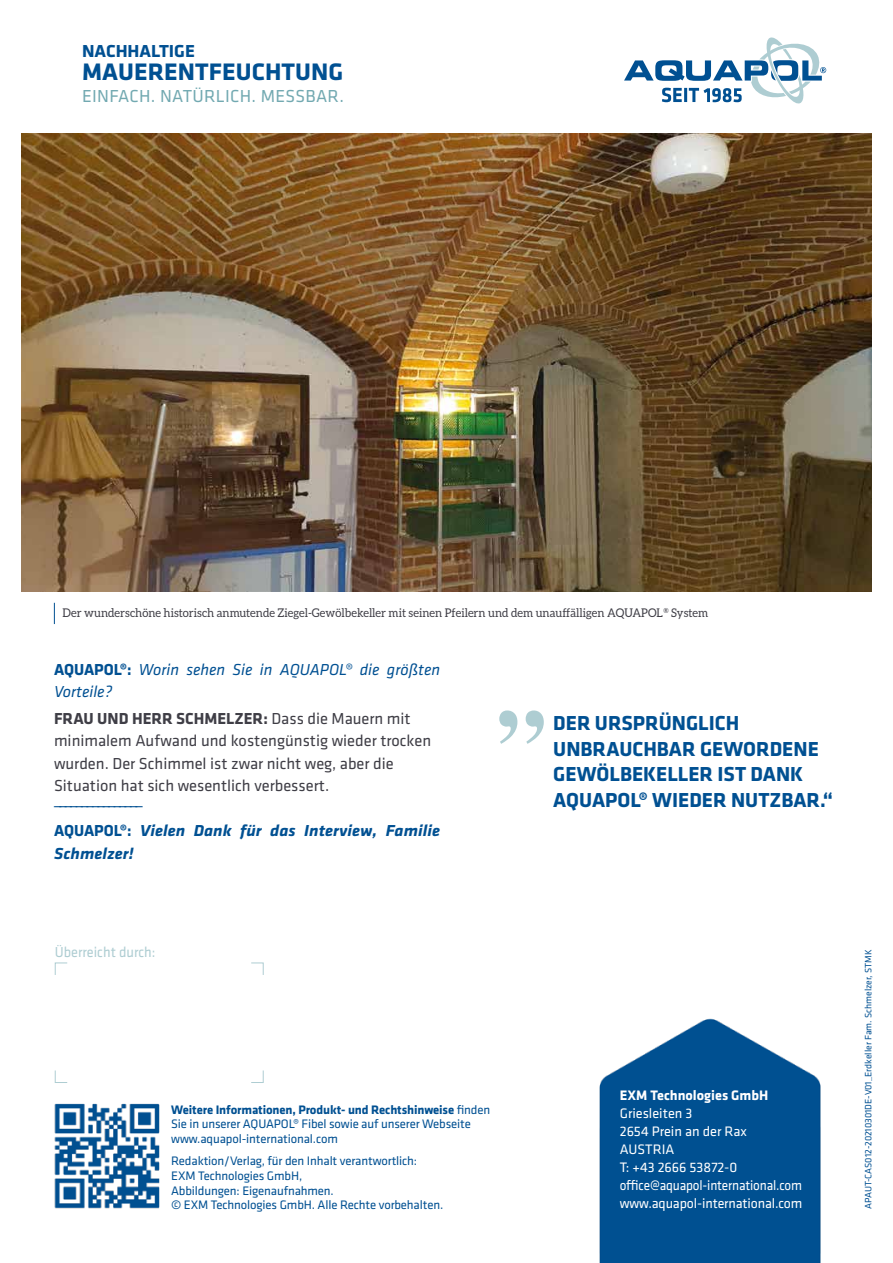
<style>
.page{position:relative;width:893px;height:1263px;background:#fff}
.page>*{position:absolute;margin:0;border:0;box-sizing:border-box;transform-origin:0 0}
.t1{font:700 24.75px "Klavika";letter-spacing:.005em;color:#005092}
.t2{font:700 21px/25.5px "Klavika";color:#005092}
.t3{font:18px "Klavika";letter-spacing:.015em;color:#72a9b1}
.t4{font:700 18px "Klavika";color:#005092}
.t5{font:16.5px/22.5px "Klavika";color:#3f3e46}
.t6{font:italic 700 16.5px/30px "Klavika";color:#005092;scale:1.05 1}
.t7{font:italic 16.5px/22.5px "Klavika";color:#005092}
.t8{font:15px "Klavika";color:#aecdd2;scale:.95 1}
.t9{font:14.25px/18px "Klavika";letter-spacing:-.01em;color:#fff}
.t10{font:700 14.25px "Klavika";color:#fff}
.t11{font:12.75px/14.7px "Klavika";letter-spacing:-.01em;color:#005092}
.t12{font:12px "Aleo";color:#3f3e46;scale:.95 1}
.t13{font:9.6px "Klavika";color:#005092}
.s1{font-weight:700;font-style:normal}
.s2{font-weight:700}
.s3{font-weight:500;font-style:normal}
.s4{font-style:normal}
</style>
<div class="page">
<img style="left:599px;top:1018px;width:222px;height:245px">
<img style="left:54px;top:1103px;width:106px;height:106px">
<svg style="left:55px;top:962px;width:13px;height:13px"></svg>
<svg style="left:55px;top:1070px;width:13px;height:13px"></svg>
<svg style="left:251px;top:1070px;width:13px;height:13px"></svg>
<svg style="left:251px;top:962px;width:13px;height:13px"></svg>
<svg style="left:624px;top:37px;width:202px;height:66px"></svg>
<svg style="left:499px;top:710px;width:45px;height:34px"></svg>
<img style="left:21px;top:134px;width:851px;height:457px">
<svg style="left:54px;top:603px;width:1px;height:21px"></svg>
<h3 class="t4" style="left:82px;top:38px;width:114px">NACHHALTIGE</h3>
<h1 class="t1" style="left:82px;top:54px;width:263px">MAUERENTFEUCHTUNG</h1>
<h3 class="t3" style="left:82px;top:85px;width:263px">EINFACH. NATÜRLICH. MESSBAR.</h3>
<p class="t12" style="left:63px;top:606px;width:681px">Der wunderschöne historisch anmutende Ziegel-Gewölbekeller mit seinen Pfeilern und dem unauffälligen AQUAPOL<sup>®</sup> System</p>
<p class="t7" style="left:54px;top:658px;width:388px"><span class="s1">AQUAPOL®:</span> Worin sehen Sie in AQUAPOL® die größten<br>Vorteile?</p>
<p class="t5" style="left:54px;top:707px;width:379px"><span class="s2">FRAU UND HERR SCHMELZER:</span> Dass die Mauern mit minimalem Aufwand und kostengünstig wieder trocken wurden. Der Schimmel ist zwar nicht weg, aber die Situation hat sich wesentlich verbessert.</p>
<p class="t6" style="left:54px;top:785px;width:369px"><span class="s3">________________<br></span><span class="s4">AQUAPOL®:</span> Vielen Dank für das Interview, Familie</p>
<p class="t6" style="left:54px;top:838px;width:77px">Schmelzer!</p>
<h2 class="t2" style="left:553px;top:710px;width:281px">DER URSPRÜNGLICH<br>UNBRAUCHBAR GEWORDENE<br>GEWÖLBEKELLER IST DANK<br>AQUAPOL® WIEDER NUTZBAR.“</h2>
<p class="t8" style="left:55px;top:942px;width:108px">Überreicht durch:</p>
<p class="t11" style="left:171px;top:1101px;width:321px"><span class="s2">Weitere Informationen, Produkt- und Rechtshinweise</span> finden<br>Sie in unserer AQUAPOL® Fibel sowie auf unserer Webseite www.aquapol-international.com</p>
<p class="t11" style="left:171px;top:1153px;width:274px">Redaktion/Verlag, für den Inhalt verantwortlich:<br>EXM Technologies GmbH,<br>Abbildungen: Eigenaufnahmen.<br>© EXM Technologies GmbH. Alle Rechte vorbehalten.</p>
<p class="t10" style="left:620px;top:1085px;width:150px">EXM Technologies GmbH</p>
<p class="t9" style="left:620px;top:1104px;width:184px">Griesleiten 3<br>2654 Prein an der Rax<br>AUSTRIA<br>T: +43 2666 53872-0 office@aquapol-international.com www.aquapol-international.com</p>
<p class="t13" style="left:862px;top:1209px;width:261px;rotate:-90deg">APAUT-CAS012-20210301DE-V01_Erdkeller Fam. Schmelzer, STMK</p>
</div>
